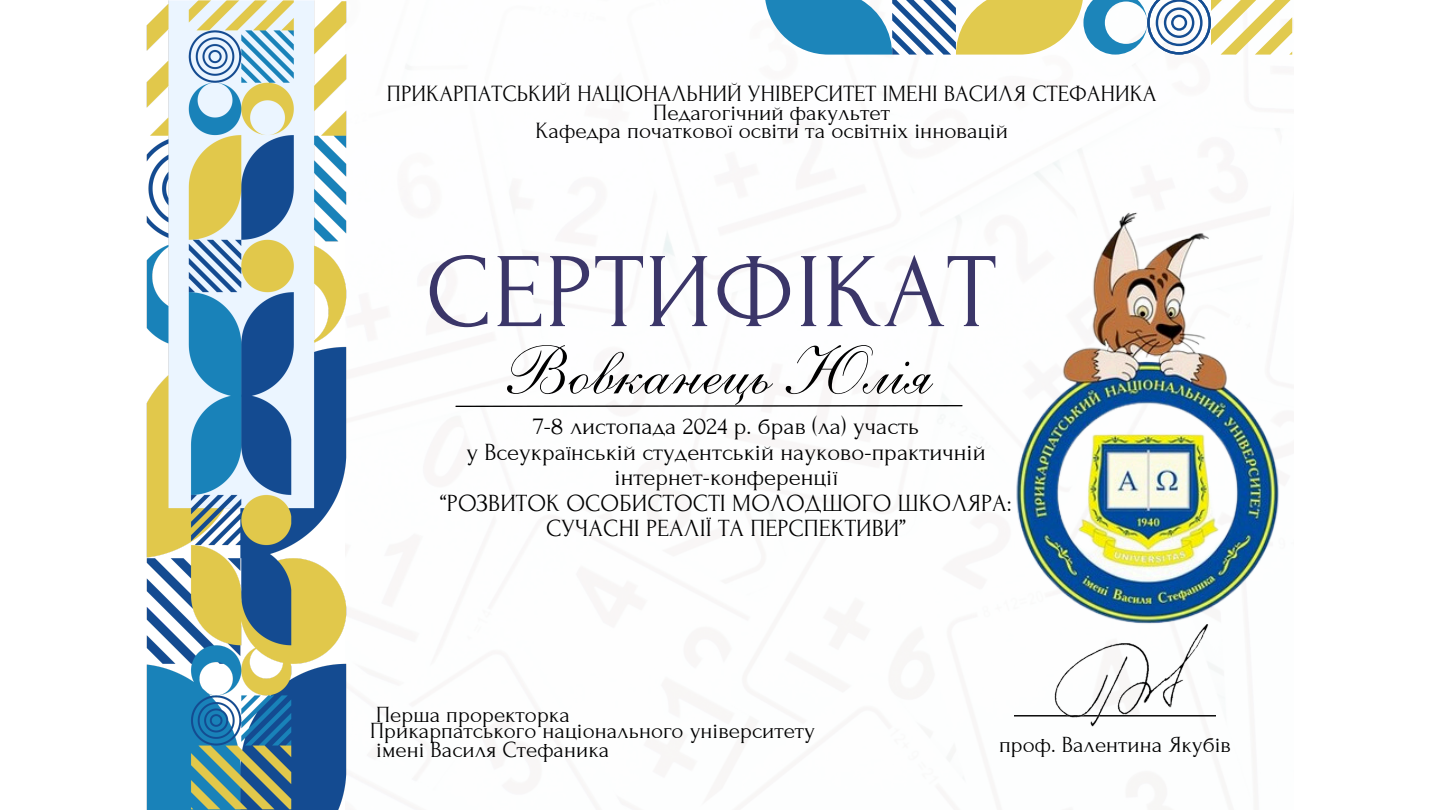
<style>
.page{position:relative;width:1440px;height:810px;background:#fff}
.page>*{position:absolute;margin:0;border:0;box-sizing:border-box;transform-origin:0 0}
.t1{font:106.1px "Forum";letter-spacing:.01em;color:#3b3669}
.t2{font:69.4px "Shelley Script LTCYR";letter-spacing:.01em;color:#000}
.t3{font:24.7px/25.5px "Forum";color:#000;text-align:center}
.t4{font:23.3px/18.4px "Forum";color:#000;text-align:center}
.t5{font:23.1px/16.3px "Forum";color:#000}
</style>
<div class="page">
<img style="left:146px;top:0;width:201px;height:810px">
<img style="left:455px;top:405px;width:427px;height:2px">
<svg style="left:765px;top:0;width:527px;height:55px"></svg>
<img style="left:882px;top:175px;width:397px;height:449px">
<img style="left:1014px;top:624px;width:206px;height:103px">
<p class="t4" style="left:387px;top:85px;width:771px">ПРИКАРПАТСЬКИЙ НАЦІОНАЛЬНИЙ УНІВЕРСИТЕТ ІМЕНІ ВАСИЛЯ СТЕФАНИКА<br>Педагогічний факультет<br>Кафедра початкової освіти та освітніх інновацій</p>
<p class="t1" style="left:426px;top:235px;width:572px">СЕРТИФІКАТ</p>
<p class="t2" style="left:506px;top:345px;width:427px">Вовканець Юлія</p>
<p class="t3" style="left:441px;top:414px;width:573px">7-8 листопада 2024 р. брав (ла) участь<br>у Всеукраїнській студентській науково-практичній інтернет-конференції<br>“РОЗВИТОК ОСОБИСТОСТІ МОЛОДШОГО ШКОЛЯРА:<br>СУЧАСНІ РЕАЛІЇ ТА ПЕРСПЕКТИВИ”</p>
<p class="t5" style="left:370px;top:707px;width:447px">Перша проректорка<br>Прикарпатського національного університету</p>
<h1 class="t5" style="left:376px;top:742px;width:235px">імені Василя Стефаника</h1>
<p class="t5" style="left:999px;top:737px;width:233px">проф. Валентина Якубів</p>
</div>
